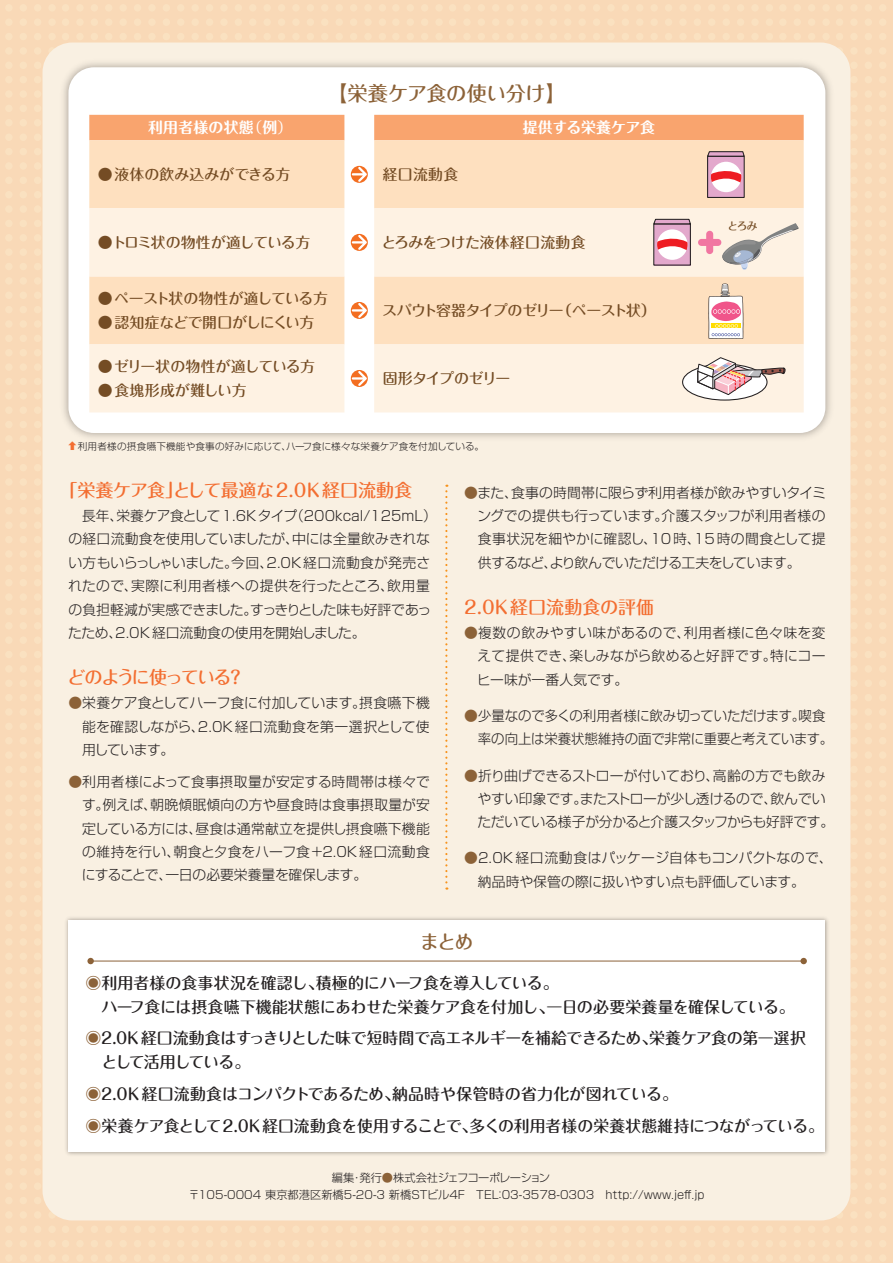
<style>
.page{position:relative;width:893px;height:1263px;background:#f9d9b7}
.page>*{position:absolute;margin:0;border:0;box-sizing:border-box;transform-origin:0 0}
.t1{font:500 20.25px "Maru Fo Pro";letter-spacing:-.02em;color:#8c6238}
.t2{font:500 19.2px "Maru Fo Pro";color:#8c6238}
.t3{font:500 18px "Maru Fo Pro";letter-spacing:-.015em;color:#f36e31}
.t4{font:500 18px "Maru Fo Pro";letter-spacing:-.1em;color:#f36e31}
.t5{font:500 15.9px/23.4px "Maru Fo Pro";letter-spacing:-.02em;color:#231f20}
.t6{font:500 15.9px/32px "Maru Fo Pro";color:#231f20}
.t7{font:500 14.85px "Maru Fo Pro";letter-spacing:-.03em;color:#744c24}
.t8{font:500 14.85px "Maru Fo Pro";letter-spacing:-.055em;color:#744c24}
.t9{font:500 14.85px "Maru Fo Pro";letter-spacing:-.075em;color:#744c24}
.t10{font:500 14.85px "Maru Fo Pro";letter-spacing:-.01em;color:#744c24}
.t11{font:500 14.85px "Maru Fo Pro";letter-spacing:.005em;color:#744c24}
.t12{font:700 14.85px "Maru Fo Pro";letter-spacing:.015em;color:#fff}
.t13{font:500 14.85px "Maru Fo Pro";letter-spacing:.02em;color:#744c24}
.t14{font:700 14.85px "Maru Fo Pro";letter-spacing:-.01em;color:#fff}
.t15{font:300 13.8px/23.4px "Shin Go Pr 6 N";letter-spacing:-.005em;color:#231f20}
.t16{font:300 11.25px/17px "Shin Go Pr 6 N";color:#231f20}
.t17{font:500 10.65px "Maru Fo Pro";color:#744c24}
.t18{font:300 9.6px "Shin Go Pr 6 N";letter-spacing:.015em;color:#231f20}
.t19{font:9.6px "Shin Go Pr 6 N";color:#f36e31}
.s1{font-weight:400}
.s2{font-family:"Maru Fo Pro";font-weight:500;color:#8c6238}
.s3{color:#8c6238}
</style>
<div class="page">
<div style="left:43px;top:43px;width:807px;height:1177px;background:#f9f0e2;border-radius:30px"></div>
<img style="left:66px;top:917px;width:762px;height:238px">
<div style="left:68px;top:920px;width:757px;height:231px;background:#fff"></div>
<hr style="left:90px;top:961px;width:714px;height:1px;background:#8c6238">
<div style="left:87px;top:958px;width:7px;height:6px;background:#8c6238;border-radius:50%"></div>
<div style="left:800px;top:958px;width:7px;height:6px;background:#8c6238;border-radius:50%"></div>
<img style="left:63px;top:62px;width:768px;height:376px">
<div style="left:68px;top:67px;width:757px;height:366px;background:#fff;border-radius:26px"></div>
<svg style="left:445px;top:485px;width:2px;height:405px"></svg>
<div style="left:89px;top:115px;width:715px;height:25px;background:#f9a46e"></div>
<div style="left:89px;top:140px;width:715px;height:68px;background:#fee0bf"></div>
<svg style="left:89px;top:208px;width:715px;height:204px;background:#feecd8"></svg>
<svg style="left:351px;top:166px;width:17px;height:17px"></svg>
<svg style="left:352px;top:167px;width:15px;height:15px"></svg>
<svg style="left:351px;top:234px;width:17px;height:17px"></svg>
<svg style="left:352px;top:235px;width:15px;height:15px"></svg>
<svg style="left:351px;top:302px;width:17px;height:17px"></svg>
<svg style="left:352px;top:303px;width:15px;height:15px"></svg>
<svg style="left:351px;top:370px;width:17px;height:17px"></svg>
<svg style="left:352px;top:371px;width:15px;height:15px"></svg>
<div style="left:708px;top:156px;width:36px;height:41px;background:#e3a8cc"></div>
<div style="left:707px;top:156px;width:38px;height:42px;border:1px solid #231f20"></div>
<svg style="left:706px;top:151px;width:40px;height:41px"></svg>
<svg style="left:708px;top:284px;width:35px;height:55px"></svg>
<div style="left:654px;top:224px;width:36px;height:41px;background:#e3a8cc"></div>
<svg style="left:652px;top:218px;width:40px;height:42px"></svg>
<div style="left:706px;top:231px;width:7px;height:23px;background:#f176a1;border-radius:4px"></div>
<div style="left:698px;top:239px;width:23px;height:7px;background:#f176a1;border-radius:4px"></div>
<svg style="left:722px;top:223px;width:76px;height:47px;background:#e0d8cf"></svg>
<svg style="left:683px;top:364px;width:84px;height:36px"></svg>
<div style="left:682px;top:364px;width:85px;height:37px;border:1px solid #231f20;border-radius:50%"></div>
<svg style="left:696px;top:357px;width:90px;height:39px"></svg>
<h1 class="t1" style="left:327px;top:77px;width:240px">【栄養ケア食の使い分け】</h1>
<p class="t12" style="left:148px;top:116px;width:146px">利用者様の状態<span class="s1">（</span>例<span class="s1">）</span></p>
<p class="t14" style="left:523px;top:116px;width:134px">提供する栄養ケア食</p>
<p class="t11" style="left:98px;top:163px;width:194px">●液体の飲み込みができる方</p>
<p class="t7" style="left:383px;top:163px;width:77px">経口流動食</p>
<p class="t9" style="left:98px;top:231px;width:214px">●トロミ状の物性が適している方</p>
<p class="t10" style="left:381px;top:231px;width:206px">とろみをつけた液体経口流動食</p>
<p class="t7" style="left:98px;top:287px;width:232px">●ペースト状の物性が適している方</p>
<p class="t7" style="left:98px;top:310px;width:218px">●認知症などで開口がしにくい方</p>
<p class="t7" style="left:98px;top:355px;width:219px">●ゼリー状の物性が適している方</p>
<p class="t13" style="left:98px;top:378px;width:150px">●食塊形成が難しい方</p>
<p class="t8" style="left:382px;top:299px;width:275px">スパウト容器タイプのゼリー（ペースト状）</p>
<p class="t8" style="left:383px;top:367px;width:129px">固形タイプのゼリー</p>
<p class="t19" style="left:80px;top:441px;width:11px;rotate:90deg">⇦</p>
<p class="t18" style="left:78px;top:438px;width:408px">利用者様の摂食嚥下機能や食事の好みに応じて、ハーフ食に様々な栄養ケア食を付加している。</p>
<p class="t17" style="left:728px;top:217px;width:32px">とろみ</p>
<h3 class="t3" style="left:59px;top:476px;width:354px">「栄養ケア食」として最適な2.0K経口流動食</h3>
<p class="t15" style="left:68px;top:503px;width:370px;text-indent:14px">長年、栄養ケア食として1.6Kタイプ（200kcal/125mL）の経口流動食を使用していましたが、中には全量飲みきれない方もいらっしゃいました。今回、2.0K経口流動食が発売されたので、実際に利用者様への提供を行ったところ、飲用量の負担軽減が実感できました。すっきりとした味も好評であったため、2.0K経口流動食の使用を開始しました。</p>
<h3 class="t4" style="left:67px;top:663px;width:179px">どのように使っている？</h3>
<p class="t15" style="left:82px;top:690px;width:349px;text-align:justify;text-indent:-14px"><span class="s2">●</span>栄養ケア食としてハーフ食に付加しています。摂食嚥下機能を確認しながら、2.0K経口流動食を第一選択として使用しています。</p>
<p class="t15" style="left:82px;top:769px;width:350px;text-align:justify;text-indent:-13px"><span class="s2">●</span>利用者様によって食事摂取量が安定する時間帯は様々です。例えば、朝晩傾眠傾向の方や昼食時は食事摂取量が安定している方には、昼食は通常献立を提供し摂食嚥下機能の維持を行い、朝食と夕食をハーフ食+2.0K経口流動食にすることで、一日の必要栄養量を確保します。</p>
<p class="t15" style="left:477px;top:479px;width:351px;text-align:justify;text-indent:-13px"><span class="s2">●</span>また、食事の時間帯に限らず利用者様が飲みやすいタイミングでの提供も行っています。介護スタッフが利用者様の食事状況を細やかに確認し、10時、15時の間食として提供するなど、より飲んでいただける工夫をしています。</p>
<h3 class="t3" style="left:464px;top:593px;width:192px">2.0K経口流動食の評価</h3>
<p class="t15" style="left:477px;top:620px;width:350px;text-align:justify;text-indent:-13px"><span class="s2">●</span>複数の飲みやすい味があるので、利用者様に色々味を変えて提供でき、楽しみながら飲めると好評です。特にコーヒー味が一番人気です。</p>
<p class="t15" style="left:478px;top:703px;width:357px;text-indent:-14px"><span class="s2">●</span>少量なので多くの利用者様に飲み切っていただけます。喫食率の向上は栄養状態維持の面で非常に重要と考えています。</p>
<p class="t15" style="left:477px;top:762px;width:358px;text-indent:-13px"><span class="s2">●</span>折り曲げできるストローが付いており、高齢の方でも飲みやすい印象です。またストローが少し透けるので、飲んでいただいている様子が分かると介護スタッフからも好評です。</p>
<p class="t15" style="left:478px;top:845px;width:356px;text-indent:-14px"><span class="s2">●</span>2.0K経口流動食はパッケージ自体もコンパクトなので、納品時や保管の際に扱いやすい点も評価しています。</p>
<h2 class="t2" style="left:420px;top:926px;width:55px">まとめ</h2>
<p class="t5" style="left:101px;top:969px;width:695px;text-indent:-16px"><span class="s3">◉</span>利用者様の食事状況を確認し、積極的にハーフ食を導入している。<br>ハーフ食には摂食嚥下機能状態にあわせた栄養ケア食を付加し、一日の必要栄養量を確保している。</p>
<p class="t5" style="left:101px;top:1025px;width:706px;text-indent:-16px"><span class="s3">◉</span>2.0K 経口流動食はすっきりとした味で短時間で高エネルギーを補給できるため、栄養ケア食の第一選択として活用している。</p>
<p class="t6" style="left:85px;top:1076px;width:740px"><span class="s3">◉</span>2.0K経口流動食はコンパクトであるため、納品時や保管時の省力化が図れている。<br><span class="s3">◉</span>栄養ケア食として2.0K経口流動食を使用することで、多くの利用者様の栄養状態維持につながっている。</p>
<p class="t16" style="left:188px;top:1168px;width:518px;text-indent:143px">編集・発行<span class="s3">●</span>株式会社ジェフコーポレーション<br>〒105-0004 東京都港区新橋5-20-3 新橋STビル4F　TEL：03-3578-0303　http://www.jeff.jp</p>
</div>
